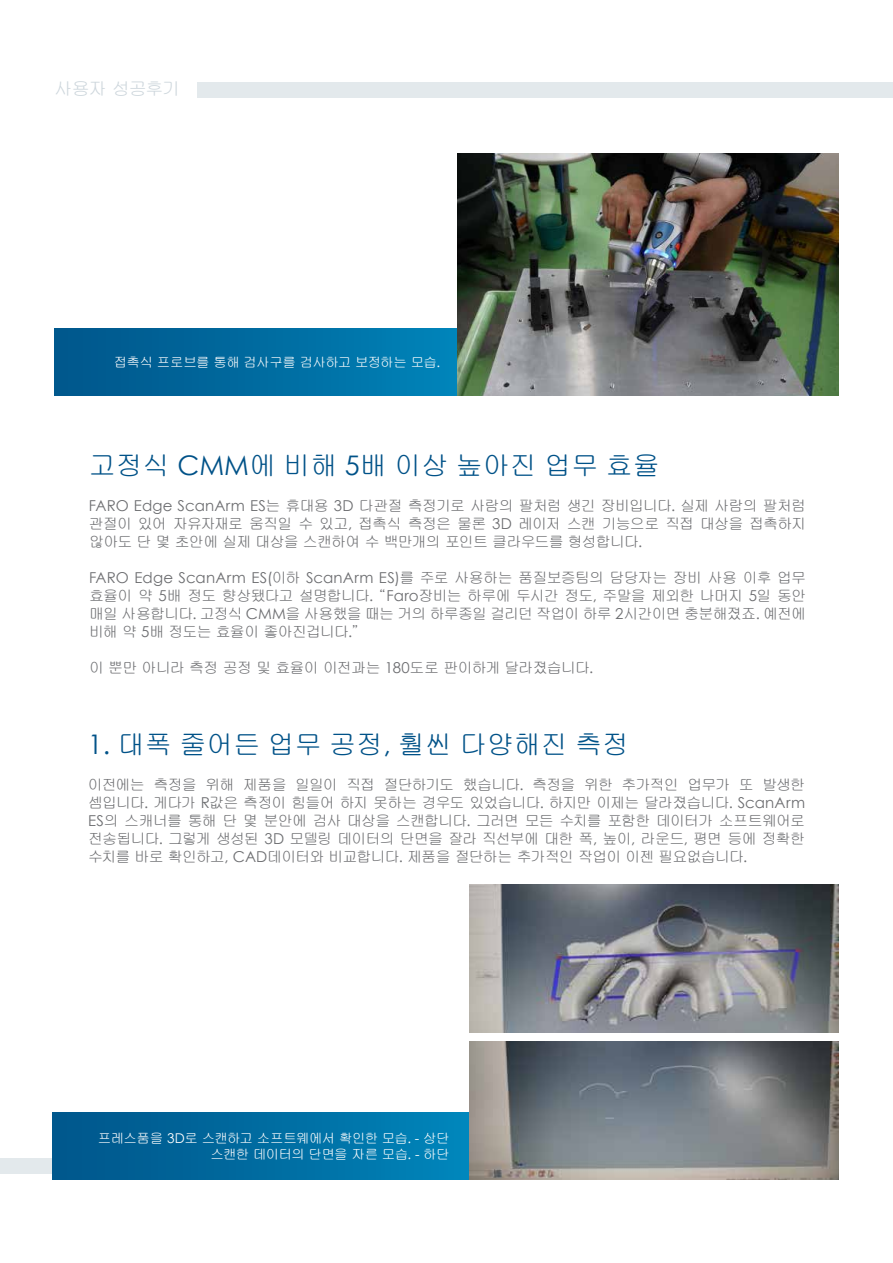
<style>
.page{position:relative;width:893px;height:1263px;background:#fff}
.page>*{position:absolute;margin:0;border:0;box-sizing:border-box;transform-origin:0 0}
.t1{font:27px "Gulim";color:#005288}
.t2{font:18px "Gulim";letter-spacing:-.065em;color:#cdd6dc}
.t3{font:15px/18px "Gulim";letter-spacing:-.06em;color:#6d6e71;text-align:justify}
.t4{font:15px "Century Gothic";letter-spacing:.015em;color:#6d6e71}
.t5{font:13.5px/16.2px "Gulim";letter-spacing:-.055em;color:#fff;text-align:right}
.s1{font-family:"Century Gothic"}
.s2{font-family:"Gulim"}
</style>
<div class="page">
<div style="left:198px;top:82px;width:695px;height:16px;background:#e3e9ec"></div>
<svg style="left:54px;top:329px;width:403px;height:66px;background:#006ba0"></svg>
<svg style="left:0;top:1112px;width:469px;height:67px;background:#1d7dac"></svg>
<img style="left:457px;top:154px;width:382px;height:241px">
<img style="left:469px;top:1041px;width:370px;height:138px">
<img style="left:469px;top:885px;width:370px;height:147px">
<p class="t2" style="left:54px;top:80px;width:128px">사용자 성공후기</p>
<p class="t5" style="left:114px;top:354px;width:328px">접촉식 프로브를 통해 검사구를 검사하고 보정하는 모습<span class="s1">.</span></p>
<h1 class="t1" style="left:89px;top:452px;width:572px">고정식 <span class="s1">CMM</span>에 비해 <span class="s1">5</span>배 이상 높아진 업무 효율</h1>
<p class="t3" style="left:89px;top:497px;width:719px"><span class="s1">FARO Edge ScanArm ES</span>는 휴대용 <span class="s1">3D</span> 다관절 측정기로 사람의 팔처럼 생긴 장비입니다<span class="s1">.</span> 실제 사람의 팔처럼 관절이 있어 자유자재로 움직일 수 있고<span class="s1">,</span> 접촉식 측정은 물론 <span class="s1">3D</span> 레이저 스캔 기능으로 직접 대상을 접촉하지 않아도 단 몇 초안에 실제 대상을 스캔하여 수 백만개의 포인트 클라우드를 형성합니다<span class="s1">.</span></p>
<p class="t4" style="left:89px;top:567px;width:719px">FARO Edge ScanArm ES(<span class="s2">이하</span> ScanArm ES)<span class="s2">를 주로 사용하는 품질보증팀의 담당자는 장비 사용 이후 업무</span></p>
<p class="t3" style="left:89px;top:587px;width:719px">효율이 약 <span class="s1">5</span>배 정도 향상됐다고 설명합니다<span class="s1">.</span> “<span class="s1">Faro</span>장비는 하루에 두시간 정도<span class="s1">,</span> 주말을 제외한 나머지 <span class="s1">5</span>일 동안 매일 사용합니다<span class="s1">.</span> 고정식 <span class="s1">CMM</span>을 사용했을 때는 거의 하루종일 걸리던 작업이 하루 <span class="s1">2</span>시간이면 충분해졌죠<span class="s1">.</span> 예전에 비해 약 <span class="s1">5</span>배 정도는 효율이 좋아진겁니다<span class="s1">.</span>”</p>
<p class="t3" style="left:89px;top:659px;width:506px">이 뿐만 아니라 측정 공정 및 효율이 이전과는 <span class="s1">180</span>도로 판이하게 달라졌습니다<span class="s1">.</span></p>
<h1 class="t1" style="left:88px;top:731px;width:543px"><span class="s1">1.</span> 대폭 줄어든 업무 공정<span class="s1">,</span> 훨씬 다양해진 측정</h1>
<p class="t3" style="left:88px;top:776px;width:719px">이전에는 측정을 위해 제품을 일일이 직접 절단하기도 했습니다<span class="s1">.</span> 측정을 위한 추가적인 업무가 또 발생한 셈입니다<span class="s1">.</span> 게다가 <span class="s1">R</span>값은 측정이 힘들어 하지 못하는 경우도 있었습니다<span class="s1">.</span> 하지만 이제는 달라졌습니다<span class="s1">. ScanArm ES</span>의 스캐너를 통해 단 몇 분안에 검사 대상을 스캔합니다<span class="s1">.</span> 그러면 모든 수치를 포함한 데이터가 소프트웨어로 전송됩니다<span class="s1">.</span> 그렇게 생성된 <span class="s1">3D</span> 모델링 데이터의 단면을 잘라 직선부에 대한 폭<span class="s1">,</span> 높이<span class="s1">,</span> 라운드<span class="s1">,</span> 평면 등에 정확한 수치를 바로 확인하고<span class="s1">, CAD</span>데이터와 비교합니다<span class="s1">.</span> 제품을 절단하는 추가적인 작업이 이젠 필요없습니다<span class="s1">.</span></p>
<p class="t5" style="left:98px;top:1130px;width:353px">프레스품을 <span class="s1">3D</span>로 스캔하고 소프트웨에서 확인한 모습<span class="s1">. -</span> 상단 스캔한 데이터의 단면을 자른 모습<span class="s1">. -</span> 하단</p>
</div>
